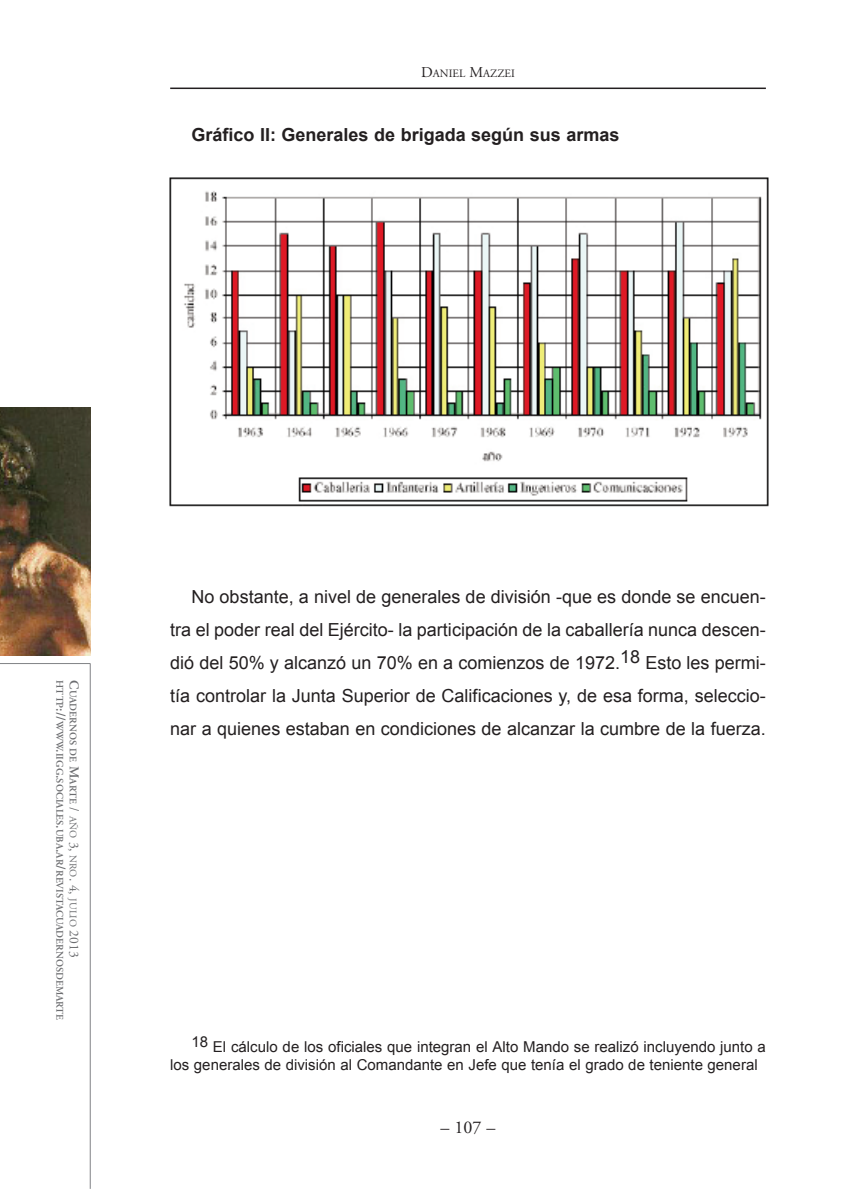
<style>
.page{position:relative;width:851px;height:1191px;background:#fff}
.page>*{position:absolute;margin:0;border:0;box-sizing:border-box;transform-origin:0 0}
.t1{font:18px/33px "Arial";color:#231f20;text-align:justify}
.t2{font:700 18px "Arial";color:#231f20}
.t3{font:18px "Adobe Garamond";color:#231f20}
.t4{font:15px/18px "Arial";color:#231f20}
.t5{font:11.25px "Adobe Garamond";color:#231f20}
.t6{font:600 10.2px/13.4px "Adobe Garamond";color:#6c6d70}
.s1{font-size:15px}
.s2{font-size:13.5px}
.s3{font-weight:400;font-size:13.5px}
.s4{font-weight:400}
</style>
<div class="page">
<hr style="left:170px;top:88px;width:595px;height:1px;background:#231f20">
<hr style="left:90px;top:663px;width:1px;height:525px;background:#808285">
<hr style="left:0;top:663px;width:90px;height:1px;background:#808285">
<img style="left:0;top:407px;width:90px;height:248px">
<img style="left:169px;top:177px;width:600px;height:330px">
<p class="t5" style="left:421px;top:69px;width:95px"><span class="s1">D</span>ANIEL <span class="s1">M</span>AZZEI</p>
<p class="t2" style="left:191px;top:124px;width:429px">Gráfico II: Generales de brigada según sus armas</p>
<p class="t6" style="left:79px;top:680px;width:341px;rotate:90deg"><span class="s2">C</span>UADERNOS DE <span class="s2">M</span>ARTE <span class="s3">/</span> <span class="s4">AÑO</span> <span class="s3">3,</span> <span class="s4">NRO</span><span class="s3">. 4,</span> <span class="s4">JULIO</span> <span class="s3">2013<br></span>HTTP<span class="s2">://</span>WWW<span class="s2">.</span>IIGG<span class="s2">.</span>SOCIALES<span class="s2">.</span>UBA<span class="s2">.</span>AR<span class="s2">/</span>REVISTACUADERNOSDEMARTE</p>
<p class="t1" style="left:170px;top:580px;width:597px;text-indent:21px">No obstante, a nivel de generales de división -que es donde se encuen&shy;tra el poder real del Ejército- la participación de la caballería nunca descen&shy;dió del 50% y alcanzó un 70% en a comienzos de 1972.18 Esto les permi&shy;tía controlar la Junta Superior de Calificaciones y, de esa forma, seleccio&shy;nar a quienes estaban en condiciones de alcanzar la cumbre de la fuerza.</p>
<p class="t4" style="left:170px;top:1037px;width:597px;text-indent:21px">18 El cálculo de los oficiales que integran el Alto Mando se realizó incluyendo junto a los generales de división al Comandante en Jefe que tenía el grado de teniente general</p>
<p class="t3" style="left:440px;top:1119px;width:56px">– 107 –</p>
</div>
